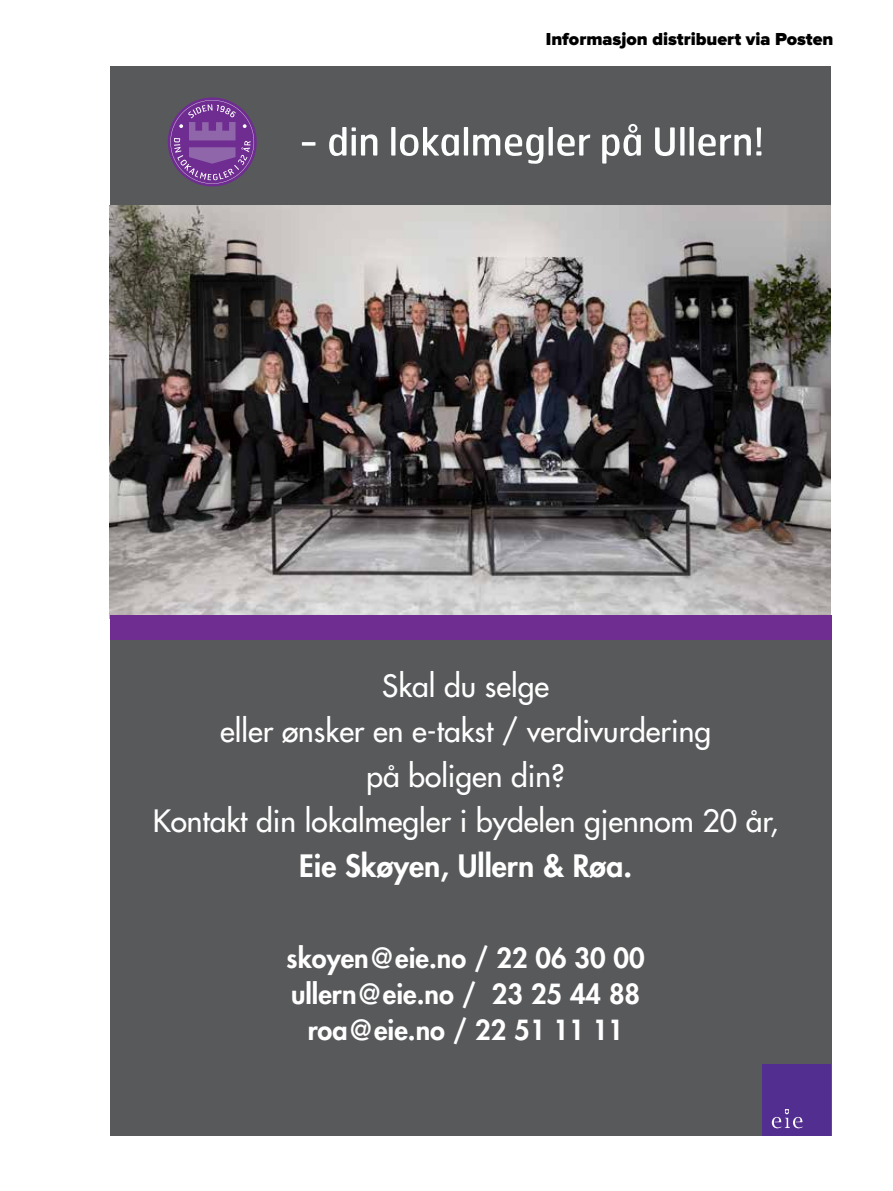
<style>
.page{position:relative;width:893px;height:1191px;background:#fff}
.page>*{position:absolute;margin:0;border:0;box-sizing:border-box;transform-origin:0 0}
.t1{font:500 30px/45px "Futura Std";color:#fff;text-align:center}
.t2{font:800 30px "Futura Std";color:#fff}
.t3{font:800 27px/36px "Futura Std";color:#fff;text-align:center}
.t4{font:900 18px "Proxima Nova";color:#000}
</style>
<div class="page">
<div style="left:110px;top:66px;width:720px;height:161px;background:#58595b"></div>
<img style="left:110px;top:206px;width:721px;height:409px">
<div style="left:110px;top:627px;width:721px;height:508px;background:#58595b"></div>
<div style="left:763px;top:1063px;width:68px;height:72px;background:#522e91"></div>
<svg style="left:772px;top:1109px;width:31px;height:19px"></svg>
<div style="left:110px;top:615px;width:721px;height:25px;background:#6f2c91"></div>
<svg style="left:302px;top:142px;width:13px;height:4px"></svg>
<svg style="left:329px;top:127px;width:17px;height:29px"></svg>
<svg style="left:352px;top:127px;width:25px;height:28px"></svg>
<svg style="left:391px;top:127px;width:152px;height:37px"></svg>
<svg style="left:549px;top:127px;width:41px;height:29px"></svg>
<svg style="left:602px;top:124px;width:39px;height:40px"></svg>
<svg style="left:655px;top:127px;width:29px;height:29px"></svg>
<svg style="left:690px;top:127px;width:71px;height:29px"></svg>
<svg style="left:167px;top:97px;width:90px;height:90px"></svg>
<p class="t4" style="left:546px;top:31px;width:289px">Informasjon distribuert via Posten</p>
<p class="t1" style="left:153px;top:663px;width:627px">Skal du selge<br>eller ønsker en e-takst / verdivurdering<br>på boligen din?<br>Kontakt din lokalmegler i bydelen gjennom 20 år,</p>
<p class="t2" style="left:299px;top:847px;width:334px">Eie Skøyen, Ullern &amp; Røa.</p>
<p class="t3" style="left:287px;top:939px;width:360px">skoyen@eie.no / 22 06 30 00 ullern@eie.no / 23 25 44 88 roa@eie.no / 22 51 11 11</p>
</div>
